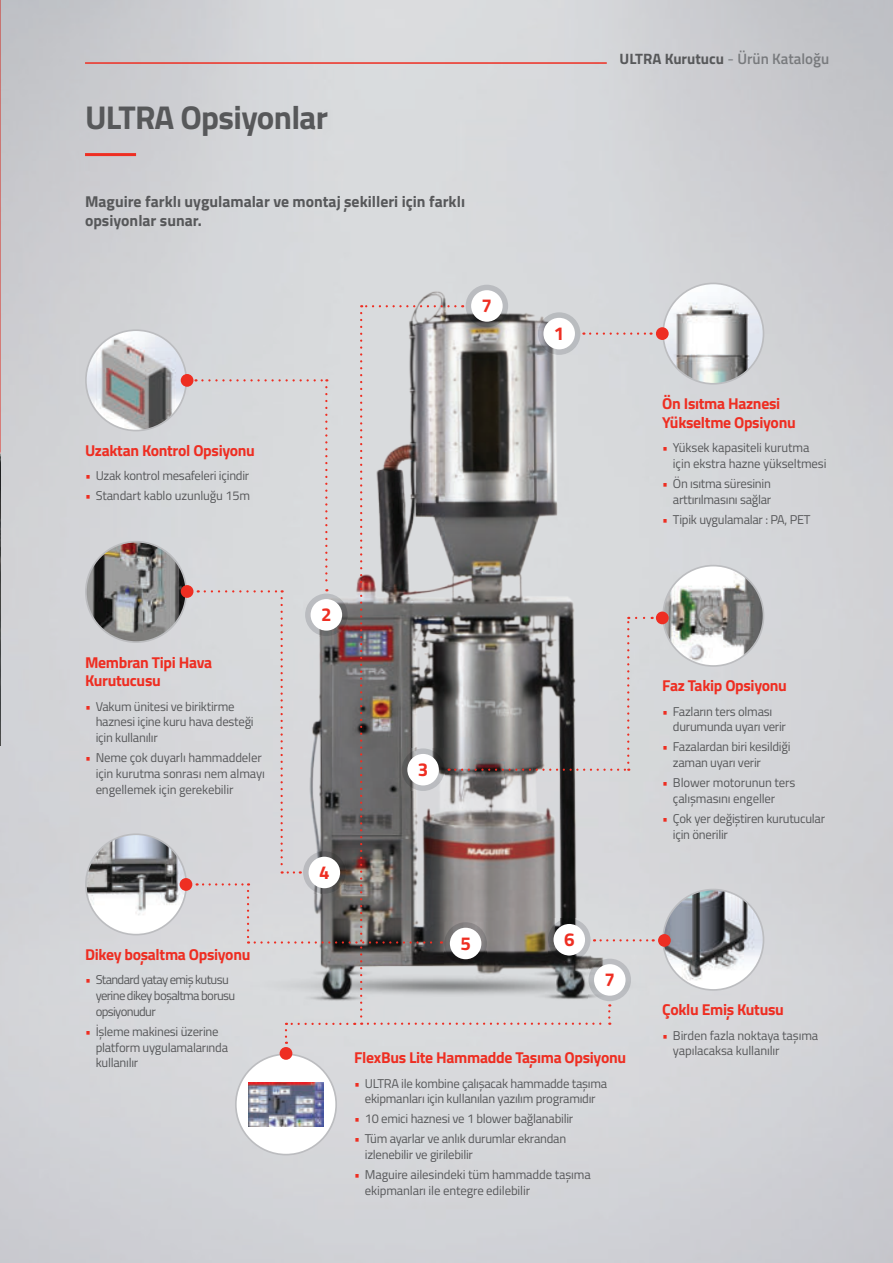
<style>
.page{position:relative;width:893px;height:1263px;background:#fff}
.page>*{position:absolute;margin:0;border:0;box-sizing:border-box;transform-origin:0 0}
.t1{font:700 33px "Titillium Web";letter-spacing:-.02em;color:#57585a}
.t2{font:700 18.75px "Titillium Web";color:#ee2e22}
.t3{font:700 15.75px/18.8px "Titillium Web";letter-spacing:-.02em;color:#ee2e22}
.t4{font:700 15.75px/18.8px "Titillium Web";color:#57585a}
.t5{font:700 15px "Titillium Web";color:#57585a}
.t6{font:12.75px/15.8px "Titillium Web";letter-spacing:-.02em;color:#57585a}
.t7{font:12.75px/15.8px "Titillium Web";letter-spacing:-.05em;color:#57585a}
.s1{color:#ee2e22}
.s2{font-weight:400;color:#787a7d}
.s3{font-weight:600;color:#787a7d}
</style>
<div class="page">
<img style="left:0;top:0;width:893px;height:1263px">
<div style="left:219px;top:282px;width:432px;height:783px;background:#d8d9dc"></div>
<img style="left:663px;top:283px;width:100px;height:101px;border-radius:50px">
<div style="left:662px;top:283px;width:102px;height:102px;border:2px solid #bcbdc0;border-radius:50%"></div>
<img style="left:86px;top:330px;width:100px;height:101px;border-radius:50px">
<div style="left:85px;top:329px;width:102px;height:102px;border:2px solid #bcbdc0;border-radius:50%"></div>
<hr style="left:85px;top:153px;width:51px;height:3px;background:#ee2e22">
<div style="left:656px;top:327px;width:13px;height:13px;background:#ee2e22;border-radius:50%"></div>
<div style="left:181px;top:374px;width:12px;height:13px;background:#ee2e22;border-radius:50%"></div>
<div style="left:466px;top:285px;width:42px;height:42px;background:#babcc0;border-radius:50%"></div>
<div style="left:471px;top:290px;width:32px;height:32px;background:#fff;border-radius:50%"></div>
<img style="left:663px;top:566px;width:100px;height:100px;border-radius:50px">
<div style="left:662px;top:565px;width:102px;height:102px;border:2px solid #bcbdc0;border-radius:50%"></div>
<img style="left:86px;top:834px;width:100px;height:101px;border-radius:50px">
<div style="left:85px;top:833px;width:102px;height:102px;border:2px solid #bcbdc0;border-radius:50%"></div>
<div style="left:236px;top:1054px;width:100px;height:100px;background:#fff;border-radius:50%"></div>
<img style="left:249px;top:1082px;width:74px;height:45px">
<div style="left:235px;top:1053px;width:102px;height:102px;border:2px solid #bcbdc0;border-radius:50%"></div>
<img style="left:86px;top:542px;width:100px;height:100px;border-radius:50px">
<div style="left:85px;top:541px;width:102px;height:102px;border:2px solid #bcbdc0;border-radius:50%"></div>
<div style="left:181px;top:585px;width:12px;height:13px;background:#ee2e22;border-radius:50%"></div>
<div style="left:656px;top:611px;width:13px;height:13px;background:#ee2e22;border-radius:50%"></div>
<div style="left:180px;top:878px;width:12px;height:13px;background:#ee2e22;border-radius:50%"></div>
<div style="left:280px;top:1047px;width:12px;height:13px;background:#ee2e22;border-radius:50%"></div>
<img style="left:0;top:371px;width:1px;height:374px">
<img style="left:663px;top:889px;width:100px;height:101px;border-radius:50px">
<div style="left:662px;top:889px;width:102px;height:102px;border:2px solid #bcbdc0;border-radius:50%"></div>
<div style="left:658px;top:934px;width:13px;height:13px;background:#ee2e22;border-radius:50%"></div>
<svg style="left:361px;top:305px;width:94px;height:2px"></svg>
<svg style="left:195px;top:313px;width:459px;height:731px;background:#b3b1b2"></svg>
<hr style="left:85px;top:62px;width:522px;height:2px;background:#ee2e22">
<h1 class="t1" style="left:85px;top:92px;width:245px">ULTRA Opsiyonlar</h1>
<p class="t4" style="left:85px;top:192px;width:381px">Maguire farklı uygulamalar ve montaj şekilleri için farklı opsiyonlar sunar.</p>
<h2 class="t2" style="left:482px;top:295px;width:12px">7</h2>
<p class="t3" style="left:85px;top:440px;width:171px">Uzaktan Kontrol Opsiyonu</p>
<p class="t6" style="left:85px;top:467px;width:166px"><span class="s1">•</span> Uzak kontrol mesafeleri içindir</p>
<p class="t6" style="left:85px;top:487px;width:167px"><span class="s1">•</span> Standart kablo uzunluğu 15m</p>
<p class="t3" style="left:85px;top:652px;width:129px">Membran Tipi Hava<br>Kurutucusu</p>
<p class="t6" style="left:96px;top:698px;width:160px;text-indent:-11px"><span class="s1">•</span> Vakum ünitesi ve biriktirme haznesi içine kuru hava desteği için kullanılır</p>
<p class="t6" style="left:96px;top:749px;width:171px;text-indent:-11px"><span class="s1">•</span> Neme çok duyarlı hammaddeler için kurutma sonrası nem almayı engellemek için gerekebilir</p>
<h2 class="t2" style="left:321px;top:604px;width:12px">2</h2>
<h2 class="t2" style="left:319px;top:862px;width:12px">4</h2>
<h2 class="t2" style="left:418px;top:759px;width:12px">3</h2>
<p class="t5" style="left:619px;top:47px;width:211px">ULTRA Kurutucu <span class="s2">-</span> <span class="s3">Ürün Kataloğu</span></p>
<h2 class="t2" style="left:554px;top:323px;width:12px">1</h2>
<p class="t3" style="left:662px;top:393px;width:135px">Ön Isıtma Haznesi<br>Yükseltme Opsiyonu</p>
<p class="t6" style="left:673px;top:439px;width:155px;text-indent:-11px"><span class="s1">•</span> Yüksek kapasiteli kurutma için ekstra hazne yükseltmesi</p>
<p class="t6" style="left:662px;top:475px;width:111px;text-align:right"><span class="s1">•</span> Ön ısıtma süresinin arttırılmasını sağlar</p>
<p class="t6" style="left:662px;top:511px;width:150px"><span class="s1">•</span> Tipik uygulamalar : PA, PET</p>
<p class="t3" style="left:662px;top:676px;width:126px">Faz Takip Opsiyonu</p>
<p class="t6" style="left:673px;top:703px;width:115px;text-indent:-11px"><span class="s1">•</span> Fazların ters olması durumunda uyarı verir</p>
<p class="t6" style="left:673px;top:738px;width:119px;text-indent:-11px"><span class="s1">•</span> Fazalardan biri kesildiği zaman uyarı verir</p>
<p class="t6" style="left:673px;top:774px;width:124px;text-indent:-11px"><span class="s1">•</span> Blower motorunun ters çalışmasını engeller</p>
<p class="t6" style="left:673px;top:810px;width:154px;text-indent:-11px"><span class="s1">•</span> Çok yer değiştiren kurutucular için önerilir</p>
<p class="t3" style="left:85px;top:944px;width:167px">Dikey boşaltma Opsiyonu</p>
<p class="t7" style="left:96px;top:971px;width:141px;text-indent:-11px"><span class="s1">•</span> Standard yatay emiş kutusu yerine dikey boşaltma borusu opsiyonudur</p>
<p class="t6" style="left:96px;top:1023px;width:134px;text-indent:-11px"><span class="s1">•</span> İşleme makinesi üzerine platform uygulamalarında kullanılır</p>
<h2 class="t2" style="left:460px;top:933px;width:12px">5</h2>
<h2 class="t2" style="left:564px;top:929px;width:12px">6</h2>
<h2 class="t2" style="left:604px;top:969px;width:12px">7</h2>
<p class="t3" style="left:354px;top:1047px;width:273px">FlexBus Lite Hammadde Taşıma Opsiyonu</p>
<p class="t6" style="left:354px;top:1074px;width:254px;text-align:center"><span class="s1">•</span> ULTRA ile kombine çalışacak hammadde taşıma ekipmanları için kullanılan yazılım programıdır</p>
<p class="t6" style="left:354px;top:1110px;width:221px"><span class="s1">•</span> 10 emici haznesi ve 1 blower bağlanabilir</p>
<p class="t6" style="left:365px;top:1130px;width:203px;text-indent:-11px"><span class="s1">•</span> Tüm ayarlar ve anlık durumlar ekrandan izlenebilir ve girilebilir</p>
<p class="t6" style="left:365px;top:1166px;width:227px;text-indent:-11px"><span class="s1">•</span> Maguire ailesindeki tüm hammadde taşıma ekipmanları ile entegre edilebilir</p>
<p class="t3" style="left:662px;top:1000px;width:123px">Çoklu Emiş Kutusu</p>
<p class="t6" style="left:673px;top:1027px;width:147px;text-indent:-11px"><span class="s1">•</span> Birden fazla noktaya taşıma yapılacaksa kullanılır</p>
</div>
